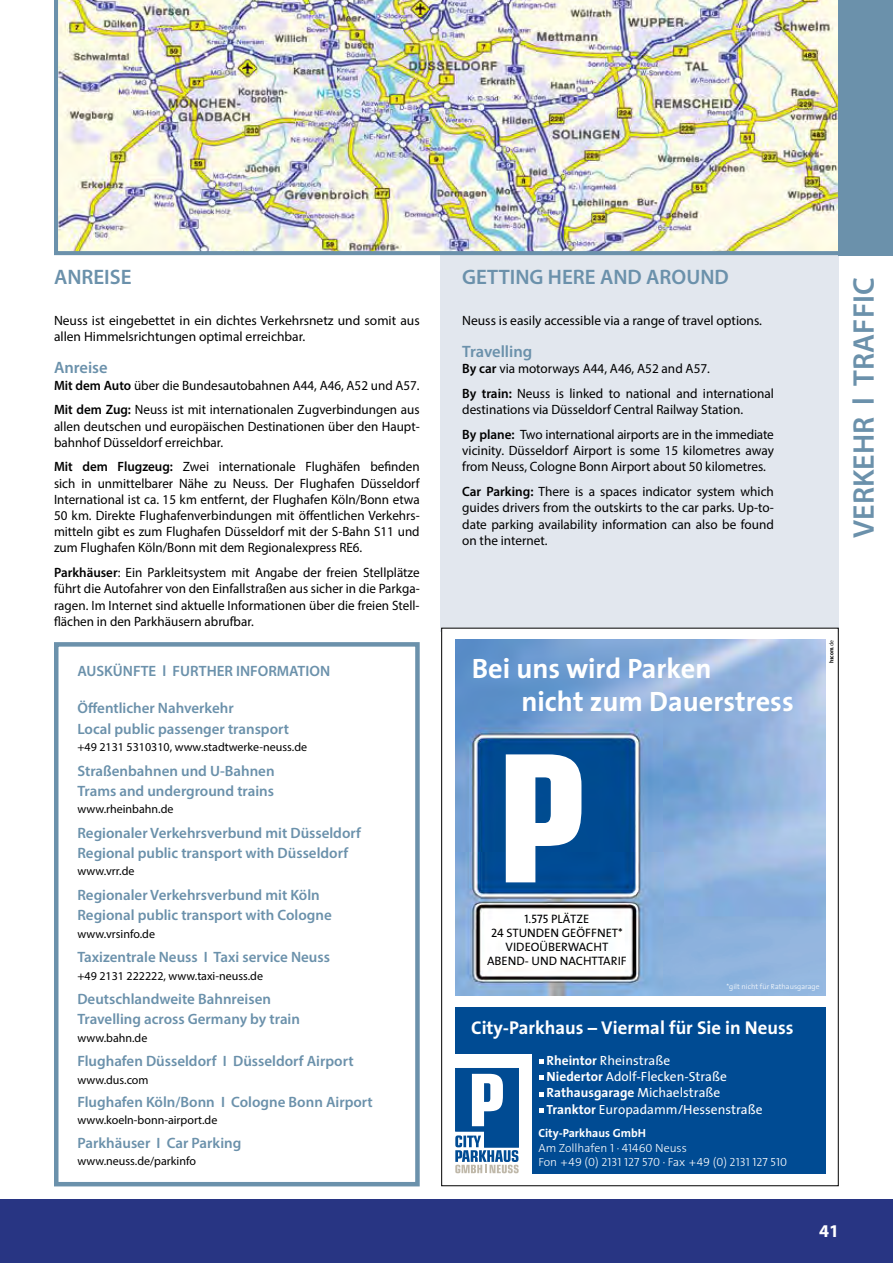
<style>
.page{position:relative;width:893px;height:1263px;background:#fff}
.page>*{position:absolute;margin:0;border:0;box-sizing:border-box;transform-origin:0 0}
.t1{font:700 condensed 72.3px "Eurostile";color:#fff}
.t2{font:600 30px "Myriad Pro";color:#6b91ab}
.t3{font:700 28.05px/32.4px "Thesis Sans";color:#fff}
.t4{font:600 21px "Myriad Pro";color:#6b91ab}
.t5{font:700 18.6px "Thesis Sans";color:#fff}
.t6{font:700 18px "Myriad Pro";color:#fff}
.t7{font:600 16.5px "Myriad Pro";color:#6b91ab}
.t8{font:600 15px/20.2px "Myriad Pro";color:#6b91ab}
.t9{font:13.5px/16.2px "Myriad Pro";color:#000}
.t10{font:13.35px/16.4px "Thesis Sans";color:#fff}
.t11{font:12.3px/14.1px "Thesis Sans";color:#000;text-align:center}
.t12{font:12px "Myriad Pro";color:#000}
.t13{font:700 11.85px/14.9px "Thesis Sans";color:#fff}
.t14{font:11.85px "Thesis Sans Light Caps";color:#fff}
.t15{font:300 7.35px "Thesis Sans";color:#fff}
.t16{font:700 5.7px "Meta";color:#000}
.s1{font-weight:600}
.s2{font-weight:400}
.s3{font-family:"Thesis Sans Normal Caps"}
.s4{font-weight:700}
.s5{font-weight:300}
.s6{font-family:"Thesis Sans Light Caps";font-weight:400}
.s7{font-family:"Thesis Sans";font-weight:300}
</style>
<div class="page">
<div style="left:0;top:1199px;width:893px;height:64px;background:#283583"></div>
<div style="left:441px;top:0;width:398px;height:631px;background:#e2e7ee"></div>
<div style="left:54px;top:642px;width:366px;height:544px;background:#fff;border:4px solid #6b91ab"></div>
<div style="left:442px;top:628px;width:396px;height:558px;background:#fff"></div>
<img style="left:455px;top:640px;width:371px;height:355px">
<div style="left:455px;top:1007px;width:371px;height:166px;background:#004b93"></div>
<svg style="left:539px;top:1059px;width:5px;height:5px"></svg>
<svg style="left:539px;top:1076px;width:5px;height:4px"></svg>
<svg style="left:539px;top:1092px;width:5px;height:4px"></svg>
<svg style="left:539px;top:1108px;width:5px;height:5px"></svg>
<div style="left:443px;top:1054px;width:89px;height:129px;background:#fff"></div>
<svg style="left:455px;top:1068px;width:64px;height:105px;background:#326da5"></svg>
<svg style="left:506px;top:754px;width:75px;height:128px"></svg>
<img style="left:54px;top:0;width:785px;height:255px">
<div style="left:839px;top:0;width:54px;height:255px;background:#6b91ab"></div>
<h3 class="t4" style="left:54px;top:263px;width:79px">ANREISE</h3>
<h3 class="t4" style="left:462px;top:263px;width:268px">GETTING HERE AND AROUND</h3>
<p class="t9" style="left:54px;top:312px;width:367px">Neuss ist eingebettet in ein dichtes Verkehrsnetz und somit aus allen Himmelsrichtungen optimal erreichbar.</p>
<p class="t7" style="left:54px;top:357px;width:55px">Anreise</p>
<p class="t9" style="left:54px;top:372px;width:367px;line-height:24.8px"><span class="s1">Mit dem Auto</span> über die Bundesautobahnen A44, A46, A52 und A57.<br><span class="s1">Mit dem Zug:</span> Neuss ist mit internationalen Zugverbindungen aus</p>
<p class="t9" style="left:54px;top:418px;width:367px">allen deutschen und europäischen Destinationen über den Haupt&shy;bahnhof Düsseldorf erreichbar.</p>
<p class="t9" style="left:54px;top:459px;width:367px;text-align:justify"><span class="s1">Mit dem Flugzeug:</span> Zwei internationale Flughäfen befinden sich in unmittelbarer Nähe zu Neuss. Der Flughafen Düsseldorf International ist ca. 15 km entfernt, der Flughafen Köln/Bonn etwa 50 km. Direkte Flughafenverbindungen mit öffentlichen Verkehrs&shy;mitteln gibt es zum Flughafen Düsseldorf mit der S-Bahn S11 und zum Flughafen Köln/Bonn mit dem Regionalexpress RE6.</p>
<p class="t9" style="left:54px;top:564px;width:367px;text-align:justify"><span class="s1">Parkhäuser</span>: Ein Parkleitsystem mit Angabe der freien Stellplätze führt die Autofahrer von den Einfallstraßen aus sicher in die Parkga&shy;ragen. Im Internet sind aktuelle Informationen über die freien Stell&shy;flächen in den Parkhäusern abrufbar.</p>
<p class="t8" style="left:77px;top:660px;width:254px">AUSKÜNFTE l FURTHER INFORMATION</p>
<p class="t8" style="left:77px;top:698px;width:213px">Öffentlicher Nahverkehr<br>Local public passenger transport</p>
<p class="t12" style="left:77px;top:740px;width:231px">+49 2131 5310310, www.stadtwerke-neuss.de</p>
<p class="t8" style="left:77px;top:760px;width:199px">Straßenbahnen und U-Bahnen<br>Trams and underground trains</p>
<p class="t12" style="left:77px;top:802px;width:98px">www.rheinbahn.de</p>
<p class="t8" style="left:77px;top:822px;width:285px">Regionaler Verkehrsverbund mit Düsseldorf<br>Regional public transport with Düsseldorf</p>
<p class="t12" style="left:77px;top:864px;width:59px">www.vrr.de</p>
<p class="t8" style="left:77px;top:884px;width:256px">Regionaler Verkehrsverbund mit Köln<br>Regional public transport with Cologne</p>
<p class="t12" style="left:77px;top:926px;width:79px">www.vrsinfo.de</p>
<p class="t8" style="left:77px;top:946px;width:254px">Taxizentrale Neuss I Taxi service Neuss</p>
<p class="t12" style="left:77px;top:968px;width:187px">+49 2131 222222, www.taxi-neuss.de</p>
<p class="t8" style="left:77px;top:988px;width:224px">Deutschlandweite Bahnreisen<br>Travelling across Germany by train</p>
<p class="t12" style="left:77px;top:1030px;width:71px">www.bahn.de</p>
<p class="t8" style="left:77px;top:1050px;width:278px">Flughafen Düsseldorf I Düsseldorf Airport</p>
<p class="t12" style="left:77px;top:1072px;width:73px">www.dus.com</p>
<p class="t8" style="left:77px;top:1091px;width:297px">Flughafen Köln/Bonn I Cologne Bonn Airport</p>
<p class="t12" style="left:77px;top:1113px;width:142px">www.koeln-bonn-airport.de</p>
<p class="t8" style="left:77px;top:1132px;width:165px">Parkhäuser I Car Parking</p>
<p class="t12" style="left:77px;top:1154px;width:120px">www.neuss.de/parkinfo</p>
<p class="t9" style="left:462px;top:312px;width:301px">Neuss is easily accessible via a range of travel options.</p>
<p class="t7" style="left:462px;top:341px;width:72px">Travelling</p>
<p class="t9" style="left:462px;top:356px;width:313px;line-height:24.8px"><span class="s1">By car</span> via motorways A44, A46, A52 and A57.<br><span class="s1">By train:</span> Neuss is linked to national and international</p>
<p class="t9" style="left:462px;top:397px;width:313px;line-height:24.8px">destinations via Düsseldorf Central Railway Station.<br><span class="s1">By plane:</span> Two international airports are in the immediate</p>
<p class="t9" style="left:462px;top:442px;width:313px">vicinity. Düsseldorf Airport is some 15 kilometres away from Neuss, Cologne Bonn Airport about 50 kilometres.</p>
<p class="t9" style="left:462px;top:483px;width:313px;text-align:justify"><span class="s1">Car Parking:</span> There is a spaces indicator system which guides drivers from the outskirts to the car parks. Up-to&shy;date parking availability information can also be found on the internet.</p>
<h3 class="t3" style="left:521px;top:654px;width:274px;text-indent:-50px">Bei uns wird Parken<br>nicht zum Dauerstress</h3>
<p class="t16" style="left:828px;top:663px;width:25px;rotate:-90deg">h1com<span class="s2">.de</span></p>
<p class="t11" style="left:487px;top:912px;width:141px"><span class="s3">1.575</span> PLÄTZE<br><span class="s3">24</span> STUNDEN GEÖFFNET*<br>VIDEOÜBERWACHT<br>ABEND- UND NACHTTARIF</p>
<p class="t15" style="left:726px;top:983px;width:95px">*gilt nicht für Rathausgarage</p>
<h3 class="t5" style="left:471px;top:1017px;width:324px">City-Parkhaus – Viermal für Sie in Neuss</h3>
<h1 class="t1" style="left:468px;top:1056px;width:38px">P</h1>
<p class="t10" style="left:547px;top:1053px;width:217px"><span class="s4">Rheintor</span> Rheinstraße<br><span class="s4">Niedertor</span> Adolf-Flecken-Straße<br><span class="s4">Rathausgarage</span> Michaelstraße<br><span class="s4">Tranktor</span> Europadamm/Hessenstraße</p>
<p class="t13" style="left:538px;top:1126px;width:150px">City-Parkhaus GmbH<br><span class="s5">Am Zollhafen</span> <span class="s6">1 · 41460</span> <span class="s5">Neuss</span></p>
<p class="t14" style="left:538px;top:1156px;width:250px"><span class="s7">Fon</span> +49 (0) 2131 127 570 <span class="s7">· Fax</span> +49 (0) 2131 127 510</p>
<h2 class="t2" style="left:844px;top:538px;width:262px;rotate:-90deg">VERKEHR l TRAFFIC</h2>
<h3 class="t6" style="left:819px;top:1219px;width:21px">41</h3>
</div>
